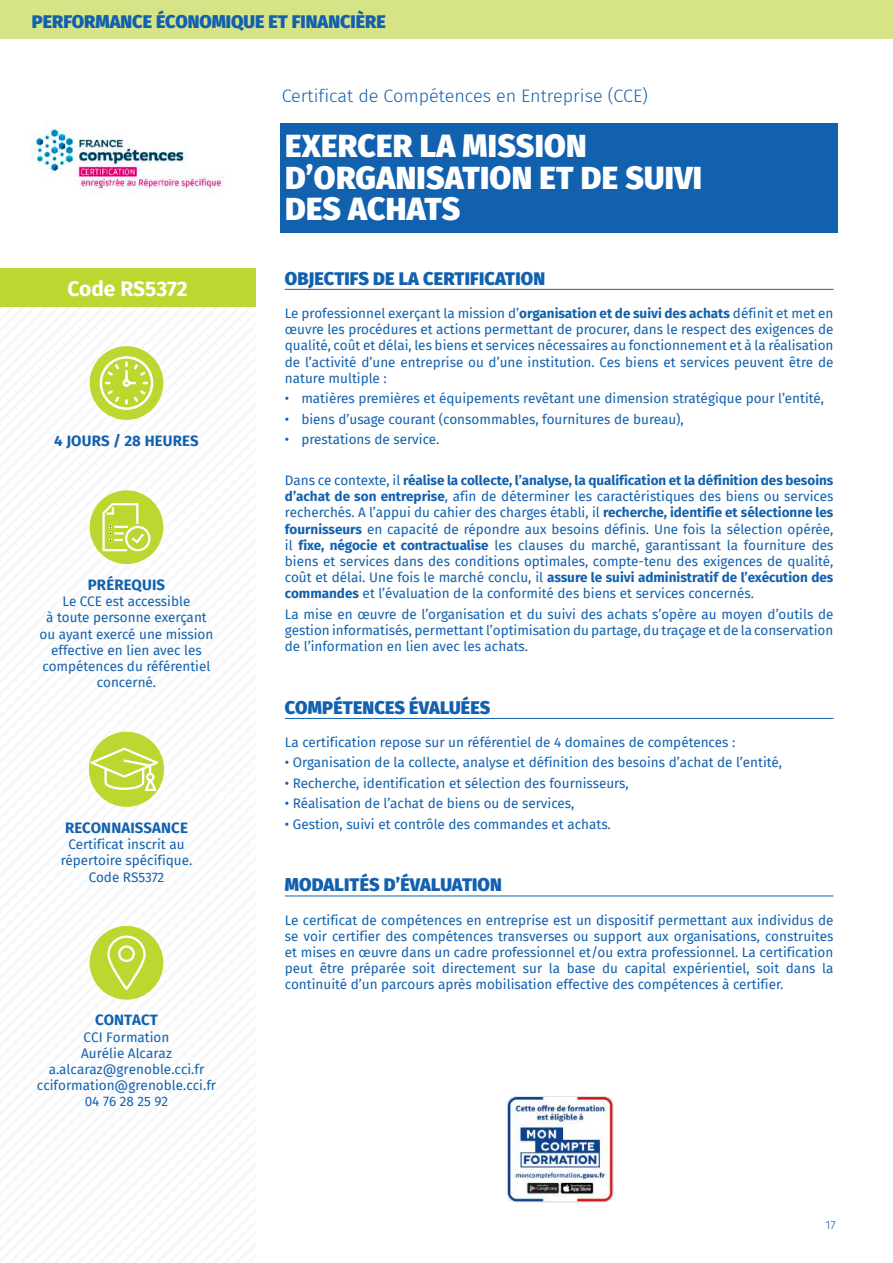
<style>
.page{position:relative;width:893px;height:1263px;background:#fff}
.page>*{position:absolute;margin:0;border:0;box-sizing:border-box;transform-origin:0 0}
.t1{font:900 31.5px/31.5px "Fira Sans";letter-spacing:.01em;color:#fff}
.t2{font:700 21px "Fira Sans";letter-spacing:-.005em;color:#fff}
.t3{font:900 18px "Fira Sans";color:#1161af}
.t4{font:300 18px "Fira Sans";color:#1161af}
.t5{font:700 15px "Fira Sans";letter-spacing:.01em;color:#1161af}
.t6{font:13.5px/16.2px "Fira Sans";color:#1161af;text-align:justify}
.t7{font:300 12px "Fira Sans";color:#1161af}
.s1{font-weight:700}
</style>
<div class="page">
<div style="left:281px;top:123px;width:557px;height:110px;background:#1161af"></div>
<hr style="left:285px;top:289px;width:548px;height:1px;background:#1161af">
<hr style="left:285px;top:718px;width:548px;height:1px;background:#1161af">
<hr style="left:285px;top:896px;width:548px;height:1px;background:#1161af">
<div style="left:0;top:268px;width:255px;height:38px;background:#bed630"></div>
<svg style="left:0;top:306px;width:255px;height:694px"></svg>
<img style="left:32px;top:122px;width:193px;height:72px">
<div style="left:0;top:0;width:893px;height:38px;background:#d7e387"></div>
<img style="left:507px;top:1096px;width:107px;height:107px">
<h3 class="t3" style="left:32px;top:5px;width:355px">PERFORMANCE ÉCONOMIQUE ET FINANCIÈRE</h3>
<h3 class="t4" style="left:282px;top:83px;width:368px">Certificat de Compétences en Entreprise (CCE)</h3>
<h2 class="t2" style="left:67px;top:271px;width:122px">Code RS5372</h2>
<p class="t5" style="left:54px;top:428px;width:146px">4 JOURS / 28 HEURES</p>
<p class="t5" style="left:88px;top:572px;width:79px">PRÉREQUIS</p>
<p class="t6" style="left:40px;top:593px;width:175px;text-align:center">Le CCE est accessible<br>à toute personne exerçant ou ayant exercé une mission effective en lien avec les compétences du référentiel concerné.</p>
<p class="t5" style="left:65px;top:815px;width:124px">RECONNAISSANCE</p>
<p class="t6" style="left:61px;top:836px;width:133px;text-align:center">Certificat inscrit au répertoire spécifique.<br>Code RS5372</p>
<p class="t5" style="left:95px;top:1007px;width:64px">CONTACT</p>
<p class="t6" style="left:37px;top:1028px;width:181px;text-align:center">CCI Formation<br>Aurélie Alcaraz a.alcaraz@grenoble.cci.fr cciformation@grenoble.cci.fr<br>04 76 28 25 92</p>
<h1 class="t1" style="left:285px;top:127px;width:419px">EXERCER LA MISSION<br>D’ORGANISATION ET DE SUIVI<br>DES ACHATS</h1>
<h3 class="t3" style="left:285px;top:262px;width:262px">OBJECTIFS DE LA CERTIFICATION</h3>
<p class="t6" style="left:285px;top:305px;width:550px">Le professionnel exerçant la mission d’<span class="s1">organisation et de suivi des achats</span> définit et met en œuvre les procédures et actions permettant de procurer, dans le respect des exigences de qualité, coût et délai, les biens et services nécessaires au fonctionnement et à la réalisation de l’activité d’une entreprise ou d’une institution. Ces biens et services peuvent être de nature multiple :</p>
<p class="t6" style="left:285px;top:390px;width:541px">• matières premières et équipements revêtant une dimension stratégique pour l’entité,</p>
<p class="t6" style="left:285px;top:410px;width:400px">• biens d’usage courant (consommables, fournitures de bureau),</p>
<p class="t6" style="left:285px;top:431px;width:156px">• prestations de service.</p>
<p class="t6" style="left:285px;top:472px;width:550px">Dans ce contexte, il <span class="s1">réalise la collecte, l’analyse, la qualification et la définition des besoins d’achat de son entreprise</span>, afin de déterminer les caractéristiques des biens ou services recherchés. A l’appui du cahier des charges établi, il <span class="s1">recherche, identifie et sélectionne les fournisseurs</span> en capacité de répondre aux besoins définis. Une fois la sélection opérée, il <span class="s1">fixe, négocie et contractualise</span> les clauses du marché, garantissant la fourniture des biens et services dans des conditions optimales, compte-tenu des exigences de qualité, coût et délai. Une fois le marché conclu, il <span class="s1">assure le suivi administratif de l’exécution des commandes</span> et l’évaluation de la conformité des biens et services concernés.</p>
<p class="t6" style="left:285px;top:606px;width:550px">La mise en œuvre de l’organisation et du suivi des achats s’opère au moyen d’outils de gestion informatisés, permettant l’optimisation du partage, du traçage et de la conservation de l’information en lien avec les achats.</p>
<h3 class="t3" style="left:285px;top:691px;width:207px">COMPÉTENCES ÉVALUÉES</h3>
<p class="t6" style="left:285px;top:734px;width:452px">La certification repose sur un référentiel de 4 domaines de compétences :</p>
<p class="t6" style="left:285px;top:754px;width:499px">• Organisation de la collecte, analyse et définition des besoins d’achat de l’entité,</p>
<p class="t6" style="left:285px;top:775px;width:345px">• Recherche, identification et sélection des fournisseurs,</p>
<p class="t6" style="left:285px;top:795px;width:291px">• Réalisation de l’achat de biens ou de services,</p>
<p class="t6" style="left:285px;top:816px;width:327px">• Gestion, suivi et contrôle des commandes et achats.</p>
<h3 class="t3" style="left:285px;top:869px;width:218px">MODALITÉS D’ÉVALUATION</h3>
<p class="t6" style="left:285px;top:911px;width:550px">Le certificat de compétences en entreprise est un dispositif permettant aux individus de se voir certifier des compétences transverses ou support aux organisations, construites et mises en œuvre dans un cadre professionnel et/ou extra professionnel. La certification peut être préparée soit directement sur la base du capital expérientiel, soit dans la continuité d’un parcours après mobilisation effective des compétences à certifier.</p>
<p class="t7" style="left:825px;top:1216px;width:12px">17</p>
</div>
